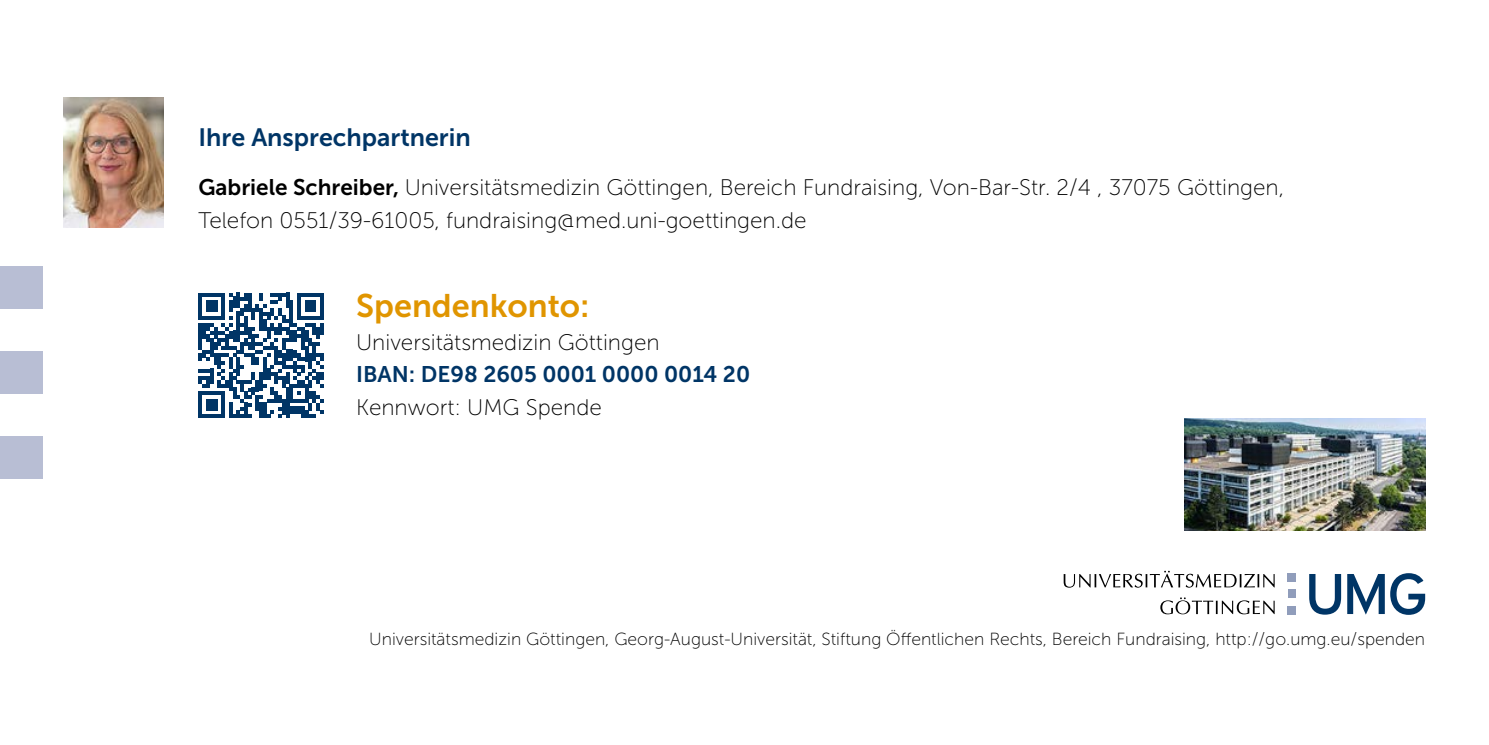
<style>
.page{position:relative;width:1489px;height:745px;background:#fff}
.page>*{position:absolute;margin:0;border:0;box-sizing:border-box;transform-origin:0 0}
.t1{font:32.5px "Museo Sans 700";color:#e09500}
.t2{font:25px "Museo Sans 700";color:#003566}
.t3{font:22.5px/32.5px "Museo Sans 100";color:#000}
.t4{font:22.5px "Museo Sans 700";color:#003566}
.t5{font:17.5px "Museo Sans 100";color:#000}
.s1{font-family:"Museo Sans 700"}
</style>
<div class="page">
<svg style="left:1309px;top:574px;width:31px;height:40px"></svg>
<svg style="left:1347px;top:573px;width:77px;height:41px"></svg>
<svg style="left:1063px;top:570px;width:211px;height:17px"></svg>
<svg style="left:1160px;top:597px;width:114px;height:17px"></svg>
<div style="left:1287px;top:573px;width:8px;height:8px;background:#909dbb"></div>
<div style="left:1287px;top:589px;width:8px;height:8px;background:#909dbb"></div>
<div style="left:1287px;top:605px;width:8px;height:8px;background:#909dbb"></div>
<svg style="left:198px;top:292px;width:125px;height:126px"></svg>
<img style="left:1184px;top:418px;width:240px;height:112px">
<img style="left:64px;top:98px;width:100px;height:130px">
<div style="left:0;top:266px;width:43px;height:42px;background:#b8bed4"></div>
<div style="left:0;top:351px;width:43px;height:42px;background:#b8bed4"></div>
<div style="left:0;top:436px;width:43px;height:42px;background:#b8bed4"></div>
<p class="t2" style="left:198px;top:124px;width:274px">Ihre Ansprechpartnerin</p>
<p class="t3" style="left:198px;top:171px;width:1087px"><span class="s1">Gabriele Schreiber,</span> Universitätsmedizin Göttingen, Bereich Fundraising, Von-Bar-Str. 2/4 , 37075 Göttingen,<br>Telefon 0551/39-61005, fundraising@med.uni-goettingen.de</p>
<h1 class="t1" style="left:356px;top:288px;width:235px">Spendenkonto:</h1>
<p class="t3" style="left:356px;top:326px;width:305px">Universitätsmedizin Göttingen</p>
<p class="t4" style="left:356px;top:362px;width:395px">IBAN: DE98 2605 0001 0000 0014 20</p>
<p class="t3" style="left:356px;top:391px;width:247px">Kennwort: UMG Spende</p>
<p class="t5" style="left:369px;top:629px;width:1057px">Universitätsmedizin Göttingen, Georg-August-Universität, Stiftung Öffentlichen Rechts, Bereich Fundraising, http://go.umg.eu/spenden</p>
</div>
